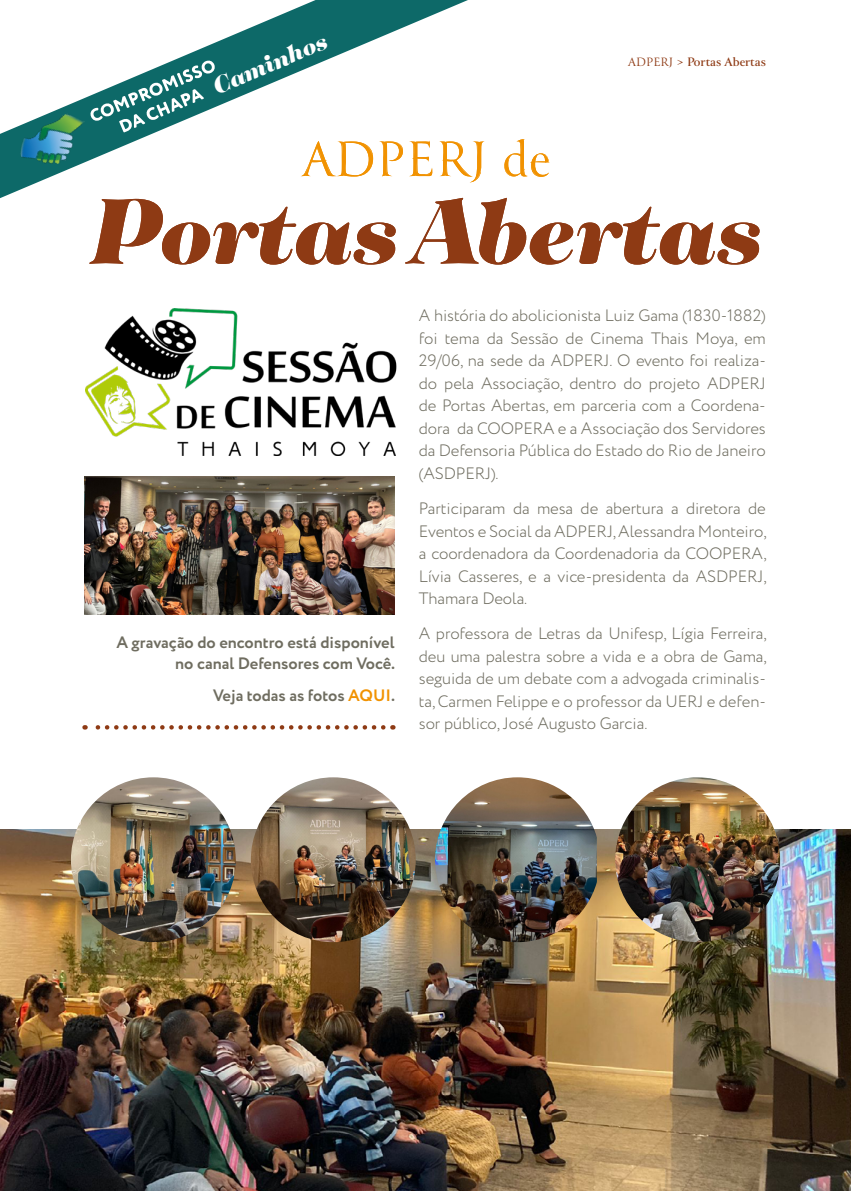
<style>
.page{position:relative;width:851px;height:1191px;background:#fff}
.page>*{position:absolute;margin:0;border:0;box-sizing:border-box;transform-origin:0 0}
.t1{font:italic 900 100.5px "Tenez";letter-spacing:-.02em;color:#8e3a14}
.t2{font:55.65px "Canto Brush";color:#f19201}
.t3{font:italic 900 26.4px "Tenez";color:#fff}
.t4{font:300 16.5px/22.5px "Circe";letter-spacing:-.005em;color:#6f6d60;text-align:justify}
.t5{font:700 16.5px/21px "Circe";color:#6f6d60;text-align:right}
.t6{font:700 13.5px "Canto";color:#8e3a14}
.s1{font-weight:400}
.s2{color:#f19201}
</style>
<div class="page">
<img style="left:85px;top:308px;width:312px;height:147px">
<img style="left:0;top:829px;width:850px;height:362px">
<img style="left:84px;top:476px;width:310px;height:139px">
<img style="left:71px;top:777px;width:165px;height:165px;border-radius:82px">
<img style="left:251px;top:777px;width:164px;height:165px;border-radius:82px">
<img style="left:435px;top:777px;width:162px;height:165px">
<img style="left:615px;top:777px;width:164px;height:165px;border-radius:82px">
<svg style="left:84px;top:725px;width:299px;height:4px"></svg>
<svg style="left:0;top:0;width:468px;height:198px"></svg>
<img style="left:13px;top:109px;width:83px;height:67px">
<svg style="left:90px;top:60px;width:126px;height:72px"></svg>
<h3 class="t3" style="left:206px;top:69px;width:124px;rotate:-23deg">Caminhos</h3>
<p class="t6" style="left:628px;top:54px;width:139px"><span class="s1">ADPERJ &gt;</span> Portas Abertas</p>
<h2 class="t2" style="left:300px;top:125px;width:251px">ADPERJ de</h2>
<h1 class="t1" style="left:89px;top:156px;width:673px">Portas Abertas</h1>
<p class="t5" style="left:116px;top:633px;width:280px">A gravação do encontro está disponível no canal Defensores com Você.</p>
<p class="t5" style="left:213px;top:685px;width:183px">Veja todas as fotos <span class="s2">AQUI</span>.</p>
<p class="t4" style="left:419px;top:305px;width:348px">A história do abolicionista Luiz Gama (1830-1882) foi tema da Sessão de Cinema Thais Moya, em 29/06, na sede da ADPERJ. O evento foi realiza&shy;do pela Associação, dentro do projeto ADPERJ de Portas Abertas, em parceria com a Coordena&shy;dora da COOPERA e a Associação dos Servidores da Defensoria Pública do Estado do Rio de Janeiro (ASDPERJ).</p>
<p class="t4" style="left:419px;top:497px;width:349px">Participaram da mesa de abertura a diretora de Eventos e Social da ADPERJ, Alessandra Monteiro, a coordenadora da Coordenadoria da COOPERA, Lívia Casseres, e a vice-presidenta da ASDPERJ, Thamara Deola.</p>
<p class="t4" style="left:419px;top:623px;width:349px">A professora de Letras da Unifesp, Lígia Ferreira, deu uma palestra sobre a vida e a obra de Gama, seguida de um debate com a advogada criminalis&shy;ta, Carmen Felippe e o professor da UERJ e defen&shy;sor público, José Augusto Garcia.</p>
</div>
